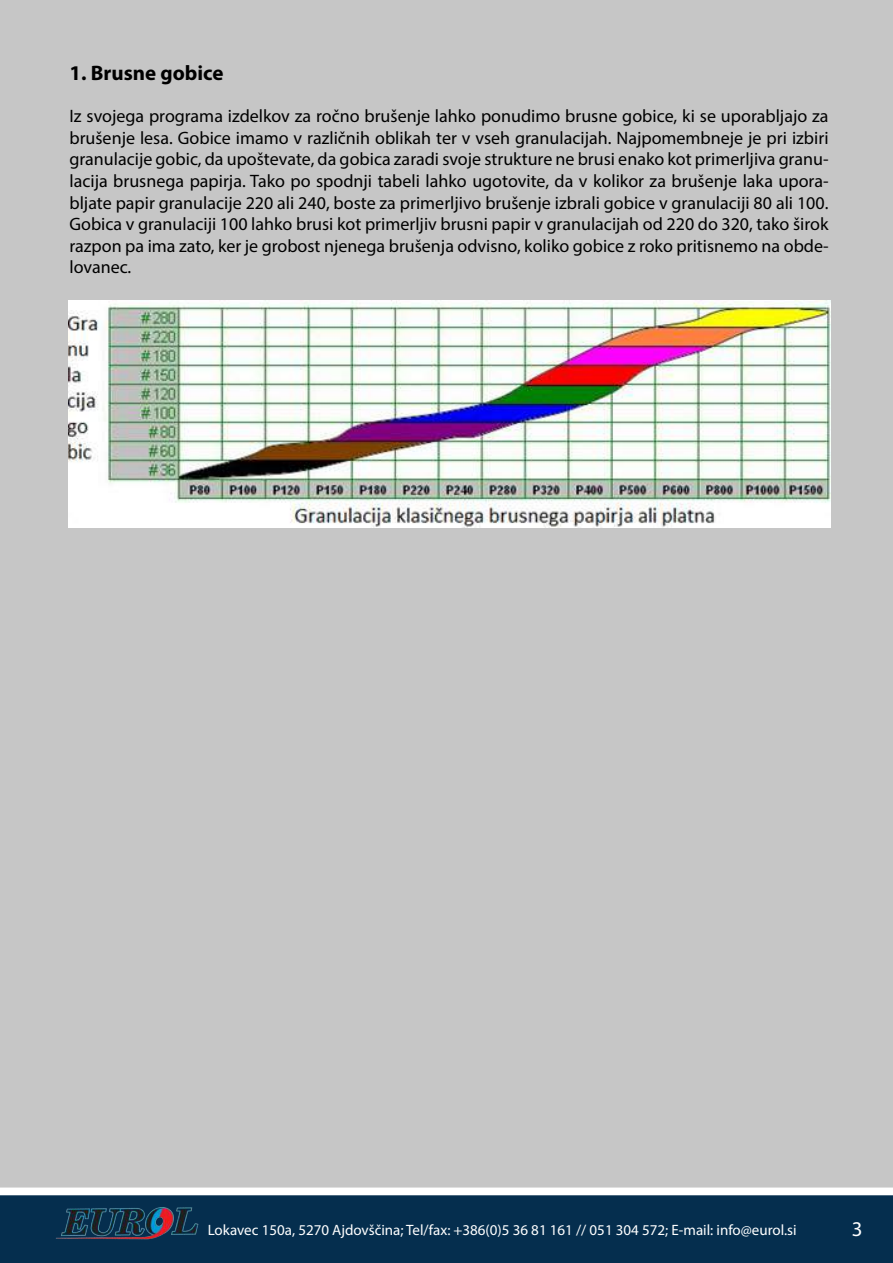
<style>
.page{position:relative;width:893px;height:1263px;background:#fff}
.page>*{position:absolute;margin:0;border:0;box-sizing:border-box;transform-origin:0 0}
.t1{font:700 21px "Myriad Pro";color:#000}
.t2{font:21px "Myriad Pro";color:#fff}
.t3{font:18px/21.6px "Myriad Pro";color:#000;text-align:justify}
.t4{font:15px "Myriad Pro";color:#fff}
</style>
<div class="page">
<img style="left:0;top:0;width:893px;height:1263px">
<img style="left:69px;top:301px;width:761px;height:227px">
<p class="t1" style="left:69px;top:59px;width:155px">1. Brusne gobice</p>
<p class="t3" style="left:69px;top:105px;width:761px">Iz svojega programa izdelkov za ročno brušenje lahko ponudimo brusne gobice, ki se uporabljajo za brušenje lesa. Gobice imamo v različnih oblikah ter v vseh granulacijah. Najpomembneje je pri izbiri granulacije gobic, da upoštevate, da gobica zaradi svoje strukture ne brusi enako kot primerljiva granu&shy;lacija brusnega papirja. Tako po spodnji tabeli lahko ugotovite, da v kolikor za brušenje laka upora&shy;bljate papir granulacije 220 ali 240, boste za primerljivo brušenje izbrali gobice v granulaciji 80 ali 100.<br>Gobica v granulaciji 100 lahko brusi kot primerljiv brusni papir v granulacijah od 220 do 320, tako širok razpon pa ima zato, ker je grobost njenega brušenja odvisno, koliko gobice z roko pritisnemo na obde&shy;lovanec.</p>
<p class="t4" style="left:208px;top:1221px;width:590px">Lokavec 150a, 5270 Ajdovščina; Tel/fax: +386(0)5 36 81 161 // 051 304 572; E-mail: info@eurol.si</p>
<p class="t2" style="left:852px;top:1216px;width:12px">3</p>
</div>
